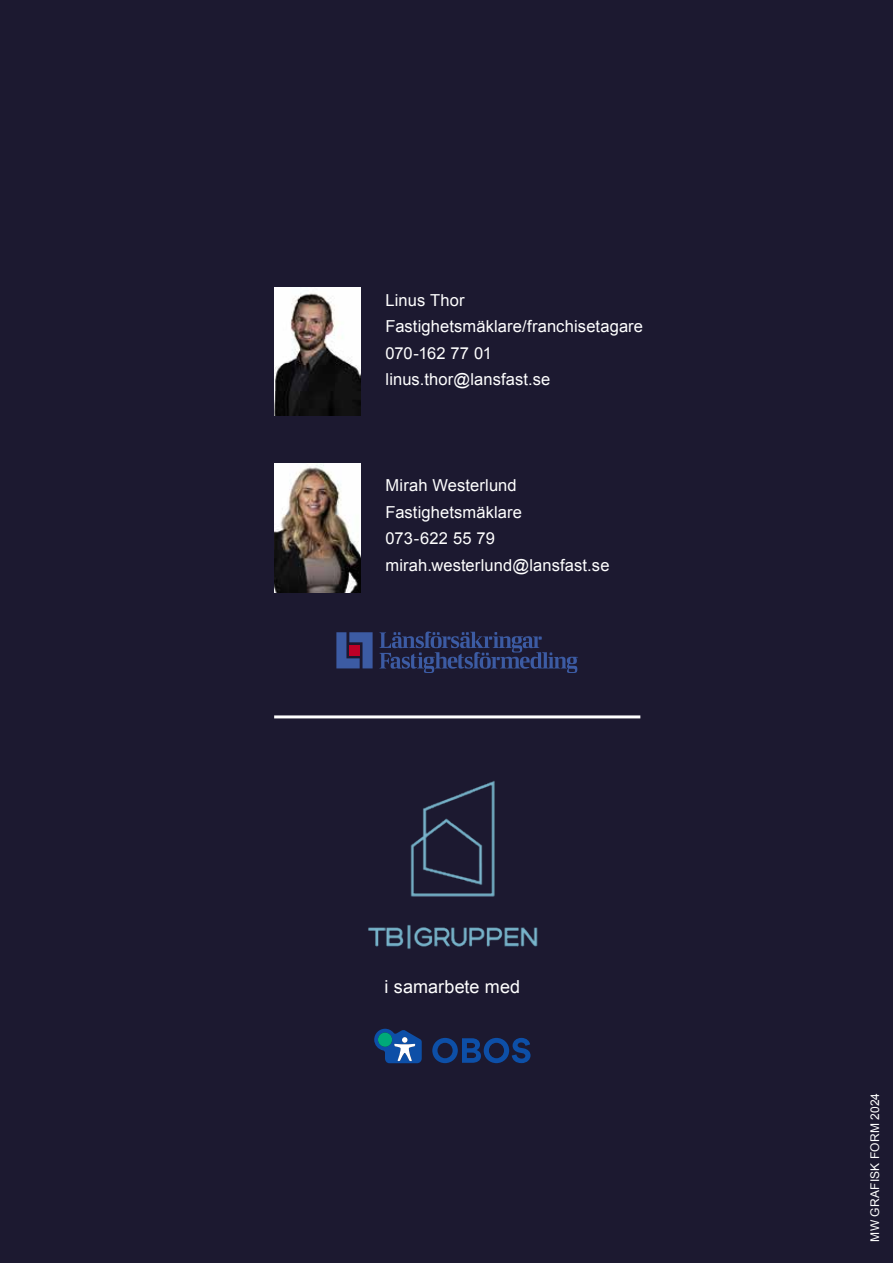
<style>
.page{position:relative;width:893px;height:1263px;background:#1c1930}
.page>*{position:absolute;margin:0;border:0;box-sizing:border-box;transform-origin:0 0}
.t1{font:18px "Arial";letter-spacing:.005em;color:#fff}
.t2{font:16.5px/26.5px "Arial";letter-spacing:.005em;color:#fff}
.t3{font:12px "Arial";letter-spacing:.02em;color:#fff}
</style>
<div class="page">
<img style="left:368px;top:781px;width:170px;height:168px">
<svg style="left:374px;top:1029px;width:157px;height:34px"></svg>
<div style="left:378px;top:1032px;width:14px;height:15px;background:#00aa79;border-radius:50%"></div>
<img style="left:274px;top:287px;width:86px;height:129px">
<img style="left:274px;top:464px;width:86px;height:128px">
<hr style="left:274px;top:715px;width:366px;height:3px;background:#fff">
<svg style="left:379px;top:631px;width:199px;height:42px"></svg>
<svg style="left:336px;top:632px;width:37px;height:36px"></svg>
<div style="left:349px;top:645px;width:11px;height:10px;background:#be0027"></div>
<p class="t2" style="left:386px;top:287px;width:259px">Linus Thor<br>Fastighetsmäklare/franchisetagare<br>070-162 77 01 linus.thor@lansfast.se</p>
<p class="t2" style="left:386px;top:472px;width:225px">Mirah Westerlund<br>Fastighetsmäklare<br>073-622 55 79 mirah.westerlund@lansfast.se</p>
<p class="t1" style="left:385px;top:975px;width:137px">i samarbete med</p>
<p class="t3" style="left:867px;top:1242px;width:150px;rotate:-90deg">MW GRAFISK FORM 2024</p>
</div>
